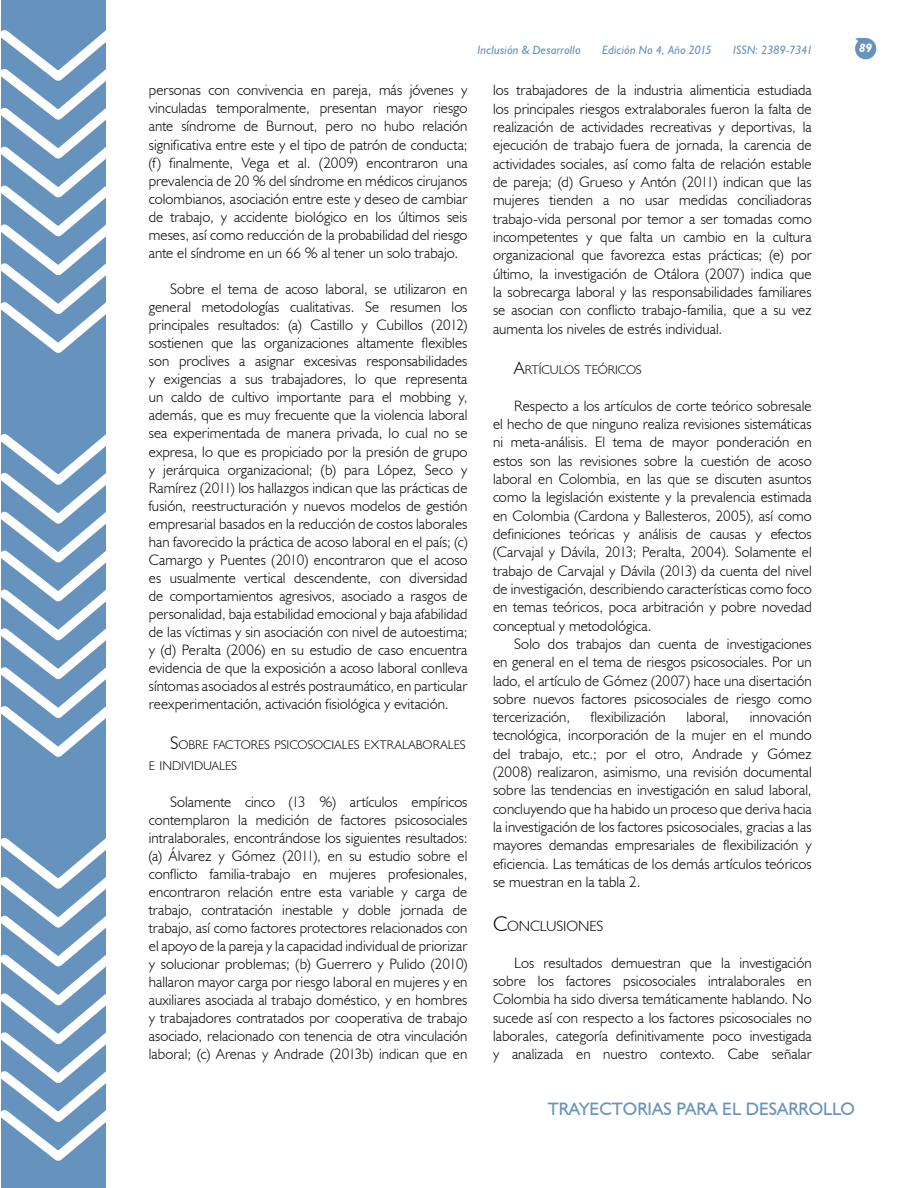
<style>
.page{position:relative;width:918px;height:1188px;background:#fff}
.page>*{position:absolute;margin:0;border:0;box-sizing:border-box;transform-origin:0 0}
.t1{font:18px "Humanist 521 BT";color:#6693be}
.t2{font:300 15px/18px "Humanist 521 BT";letter-spacing:.005em;color:#000;text-align:justify}
.t3{font:300 14.7px "Humanist 521 BT";color:#000}
.t4{font:300 12.6px/21.6px "Humanist 521 BT";color:#000}
.t5{font:italic 12px "Humanist 521 BT";letter-spacing:.01em;color:#6693be}
.t6{font:italic 700 12px "Humanist 521 BT";color:#fff}
.s1{font-size:18px}
.s2{font-size:21px}
</style>
<div class="page">
<div style="left:855px;top:38px;width:21px;height:21px;background:#6693be;border-radius:50%"></div>
<svg style="left:855px;top:38px;width:7px;height:11px"></svg>
<div style="left:1px;top:0;width:105px;height:1188px;background:#6693be"></div>
<svg style="left:1px;top:30px;width:105px;height:323px"></svg>
<svg style="left:1px;top:434px;width:105px;height:323px"></svg>
<svg style="left:1px;top:838px;width:105px;height:323px"></svg>
<p class="t5" style="left:477px;top:42px;width:105px">Inclusión &amp; Desarrollo</p>
<p class="t5" style="left:602px;top:42px;width:111px">Edición No 4, Año 2015</p>
<p class="t5" style="left:733px;top:42px;width:81px">ISSN: 2389-7341</p>
<p class="t6" style="left:859px;top:40px;width:14px">89</p>
<p class="t2" style="left:149px;top:81px;width:320px">personas con convivencia en pareja, más jóvenes y vinculadas temporalmente, presentan mayor riesgo ante síndrome de Burnout, pero no hubo relación significativa entre este y el tipo de patrón de conducta; (f) finalmente, Vega et al. (2009) encontraron una prevalencia de 20 % del síndrome en médicos cirujanos colombianos, asociación entre este y deseo de cambiar de trabajo, y accidente biológico en los últimos seis meses, así como reducción de la probabilidad del riesgo ante el síndrome en un 66 % al tener un solo trabajo.</p>
<p class="t2" style="left:149px;top:280px;width:320px;text-indent:21px">Sobre el tema de acoso laboral, se utilizaron en general metodologías cualitativas. Se resumen los principales resultados: (a) Castillo y Cubillos (2012) sostienen que las organizaciones altamente flexibles son proclives a asignar excesivas responsabilidades y exigencias a sus trabajadores, lo que representa un caldo de cultivo importante para el mobbing y, además, que es muy frecuente que la violencia laboral sea experimentada de manera privada, lo cual no se expresa, lo que es propiciado por la presión de grupo y jerárquica organizacional; (b) para López, Seco y Ramírez (2011) los hallazgos indican que las prácticas de fusión, reestructuración y nuevos modelos de gestión empresarial basados en la reducción de costos laborales han favorecido la práctica de acoso laboral en el país; (c)<br>Camargo y Puentes (2010) encontraron que el acoso es usualmente vertical descendente, con diversidad de comportamientos agresivos, asociado a rasgos de personalidad, baja estabilidad emocional y baja afabilidad de las víctimas y sin asociación con nivel de autoestima; y (d) Peralta (2006) en su estudio de caso encuentra evidencia de que la exposición a acoso laboral conlleva síntomas asociados al estrés postraumático, en particular reexperimentación, activación fisiológica y evitación.</p>
<p class="t4" style="left:149px;top:734px;width:318px;text-indent:21px"><span class="s1">S</span>OBRE FACTORES PSI COSOCIALES EXTRALABORALES<br>E I NDIVI DUALES</p>
<p class="t2" style="left:149px;top:792px;width:320px;text-indent:21px">Solamente cinco (13 %) artículos empíricos contemplaron la medición de factores psicosociales intralaborales, encontrándose los siguientes resultados: (a) Álvarez y Gómez (2011), en su estudio sobre el conflicto familia-trabajo en mujeres profesionales, encontraron relación entre esta variable y carga de trabajo, contratación inestable y doble jornada de trabajo, así como factores protectores relacionados con el apoyo de la pareja y la capacidad individual de priorizar y solucionar problemas; (b) Guerrero y Pulido (2010) hallaron mayor carga por riesgo laboral en mujeres y en auxiliares asociada al trabajo doméstico, y en hombres y trabajadores contratados por cooperativa de trabajo asociado, relacionado con tenencia de otra vinculación laboral; (c) Arenas y Andrade (2013b) indican que en</p>
<p class="t2" style="left:493px;top:81px;width:320px">los trabajadores de la industria alimenticia estudiada los principales riesgos extralaborales fueron la falta de realización de actividades recreativas y deportivas, la ejecución de trabajo fuera de jornada, la carencia de actividades sociales, así como falta de relación estable de pareja; (d) Grueso y Antón (2011) indican que las mujeres tienden a no usar medidas conciliadoras trabajo-vida personal por temor a ser tomadas como incompetentes y que falta un cambio en la cultura organizacional que favorezca estas prácticas; (e) por último, la investigación de Otálora (2007) indica que la sobrecarga laboral y las responsabilidades familiares se asocian con conflicto trabajo-familia, que a su vez aumenta los niveles de estrés individual.</p>
<p class="t4" style="left:514px;top:359px;width:129px"><span class="s1">A</span>RTÍCULOS TEÓRI COS</p>
<p class="t2" style="left:493px;top:396px;width:320px;text-indent:21px">Respecto a los artículos de corte teórico sobresale el hecho de que ninguno realiza revisiones sistemáticas ni meta-análisis. El tema de mayor ponderación en estos son las revisiones sobre la cuestión de acoso laboral en Colombia, en las que se discuten asuntos como la legislación existente y la prevalencia estimada en Colombia (Cardona y Ballesteros, 2005), así como definiciones teóricas y análisis de causas y efectos (Carvajal y Dávila, 2013; Peralta, 2004). Solamente el trabajo de Carvajal y Dávila (2013) da cuenta del nivel de investigación, describiendo características como foco en temas teóricos, poca arbitración y pobre novedad conceptual y metodológica.</p>
<p class="t2" style="left:493px;top:634px;width:320px;text-indent:21px">Solo dos trabajos dan cuenta de investigaciones en general en el tema de riesgos psicosociales. Por un lado, el artículo de Gómez (2007) hace una disertación sobre nuevos factores psicosociales de riesgo como tercerización,</p>
<p class="t2" style="left:591px;top:708px;width:76px">flexibilización</p>
<p class="t2" style="left:687px;top:708px;width:44px">laboral,</p>
<p class="t2" style="left:493px;top:708px;width:320px;text-indent:257px">innovación tecnológica, incorporación de la mujer en el mundo del trabajo, etc.; por el otro, Andrade y Gómez (2008) realizaron, asimismo, una revisión documental sobre las tendencias en investigación en salud laboral, concluyendo que ha habido un proceso que deriva hacia la investigación de los factores psicosociales, gracias a las mayores demandas empresariales de flexibilización y eficiencia. Las temáticas de los demás artículos teóricos se muestran en la tabla 2.</p>
<p class="t3" style="left:493px;top:917px;width:112px"><span class="s2">C</span>ONCLUSIONES</p>
<p class="t2" style="left:493px;top:953px;width:320px;text-indent:21px">Los resultados demuestran que la investigación sobre los factores psicosociales intralaborales en Colombia ha sido diversa temáticamente hablando. No sucede así con respecto a los factores psicosociales no laborales, categoría definitivamente poco investigada y analizada en nuestro contexto. Cabe señalar</p>
<p class="t1" style="left:548px;top:1098px;width:309px">TRAYECTORIAS PARA EL DESARROLLO</p>
</div>
